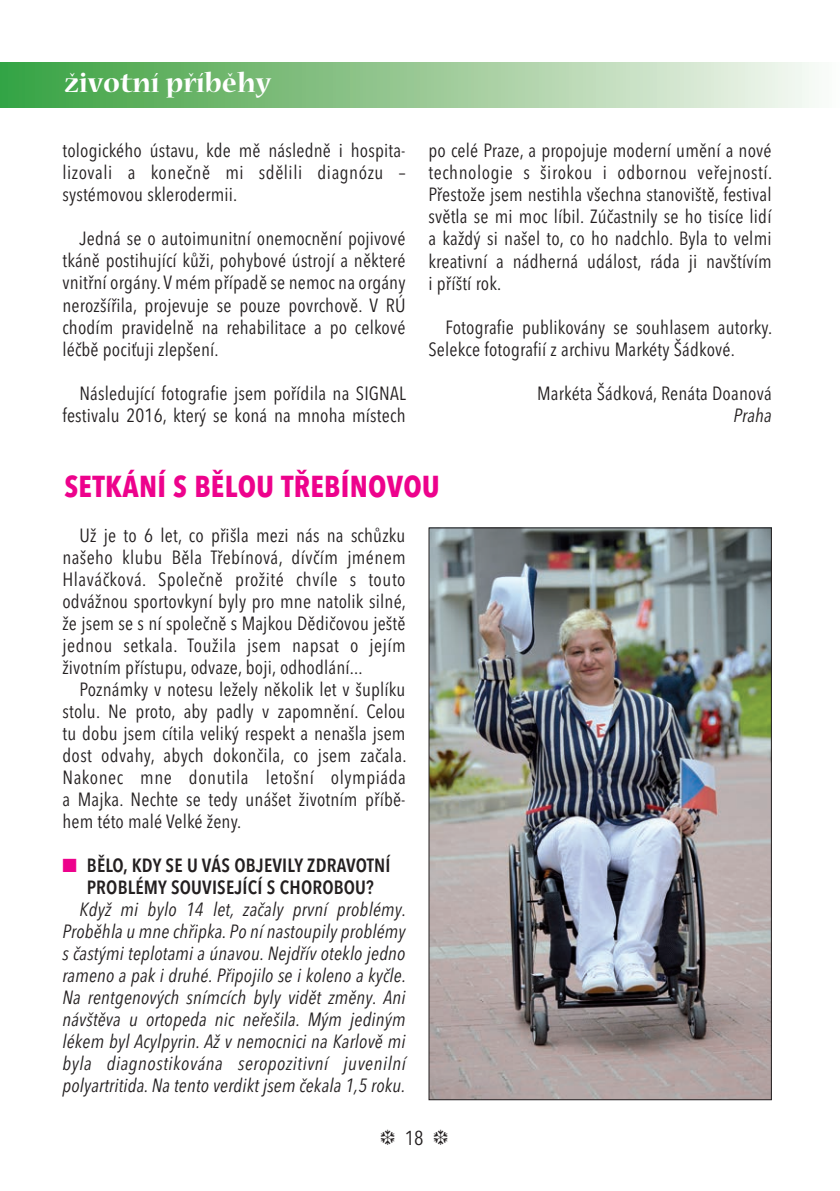
<style>
.page{position:relative;width:840px;height:1191px;background:#fff}
.page>*{position:absolute;margin:0;border:0;box-sizing:border-box;transform-origin:0 0}
.t1{font:700 30px "Avenir Next Condensed";letter-spacing:.01em;color:#ed028c}
.t2{font:700 30px "Nueva Std";color:#fff}
.t3{font:20px "Avenir Next Condensed";color:#231f20}
.t4{font:19px/22px "Avenir Next Condensed";letter-spacing:.01em;color:#231f20;text-align:justify}
.t5{font:italic 19px/22px "Avenir Next Condensed";letter-spacing:.01em;color:#231f20;text-align:justify}
.t6{font:600 19px/22px "Avenir Next Condensed";letter-spacing:.01em;color:#231f20;text-align:center}
.s1{color:#ed028c}
</style>
<div class="page">
<div style="left:0;top:62px;width:839px;height:46px;background:linear-gradient(to right,#399f3d,#faf8f3)"></div>
<img style="left:430px;top:529px;width:339px;height:569px">
<h1 class="t2" style="left:64px;top:72px;width:208px">životní prˇíbeˇ hy</h1>
<p class="t4" style="left:62px;top:139px;width:344px">tologického ústavu, kde mě následně i hospita&shy;lizovali a konečně mi sdělili diagnózu – systémovou sklerodermii.</p>
<p class="t4" style="left:62px;top:227px;width:344px;text-indent:17px">Jedná se o autoimunitní onemocnění pojivové tkáně postihující kůži, pohybové ústrojí a některé vnitřní orgány. V mém případě se nemoc na orgány nerozšířila, projevuje se pouze povrchově. V rÚ chodím pravidelně na rehabilitace a po celkové léčbě pociťuji zlepšení.</p>
<p class="t4" style="left:62px;top:381px;width:345px;text-align:right">následující fotografie jsem pořídila na signaL festivalu 2016, který se koná na mnoha místech</p>
<p class="t4" style="left:428px;top:139px;width:345px">po celé praze, a propojuje moderní umění a nové technologie s širokou i odbornou veřejností. přestože jsem nestihla všechna stanoviště, festival světla se mi moc líbil. Zúčastnily se ho tisíce lidí a každý si našel to, co ho nadchlo. byla to velmi kreativní a nádherná událost, ráda ji navštívím i příští rok.</p>
<p class="t4" style="left:428px;top:315px;width:345px;text-indent:17px">fotografie publikovány se souhlasem autorky. selekce fotografií z archivu Markéty Šádkové.</p>
<p class="t4" style="left:537px;top:381px;width:236px">Markéta Šádková, renáta Doanová</p>
<p class="t5" style="left:733px;top:404px;width:40px">Praha</p>
<h1 class="t1" style="left:64px;top:468px;width:376px">SETKÁNÍ S BĚLOU TŘEBÍNOVOU</h1>
<p class="t4" style="left:62px;top:523px;width:345px;text-indent:17px">už je to 6 let, co přišla mezi nás na schůzku našeho klubu běla Třebínová, dívčím jménem Hlaváčková. společně prožité chvíle s touto odvážnou sportovkyní byly pro mne natolik silné, že jsem se s ní společně s Majkou Dědičovou ještě jednou setkala. Toužila jsem napsat o jejím životním přístupu, odvaze, boji, odhodlání...</p>
<p class="t4" style="left:62px;top:677px;width:345px;text-indent:17px">poznámky v notesu ležely několik let v šuplíku stolu. ne proto, aby padly v zapomnění. celou tu dobu jsem cítila veliký respekt a nenašla jsem dost odvahy, abych dokončila, co jsem začala. nakonec mne donutila letošní olympiáda a Majka. nechte se tedy unášet životním příbě&shy;hem této malé Velké ženy.</p>
<p class="t6" style="left:62px;top:853px;width:329px"><span class="s1">■</span> BĚLO, KDY SE U VÁS OBJEVILY ZDRAVOTNÍ<br>PROBLÉMY SOUVISEJÍCÍ S CHOROBOU?</p>
<p class="t5" style="left:62px;top:898px;width:345px;text-indent:17px">Když mi bylo 14 let, začaly první problémy.<br>Proběhla u mne chřipka. Po ní nastoupily problémy s častými teplotami a únavou. Nejdřív oteklo jedno rameno a pak i druhé. Připojilo se i koleno a kyčle.<br>Na rentgenových snímcích byly vidět změny. Ani návštěva u ortopeda nic neřešila. Mým jediným lékem byl Acylpyrin. Až v nemocnici na Karlově mi byla diagnostikována seropozitivní juvenilní polyartritida. Na tento verdikt jsem čekala 1,5 roku.</p>
<p class="t3" style="left:380px;top:1120px;width:69px">❆18❆</p>
</div>
